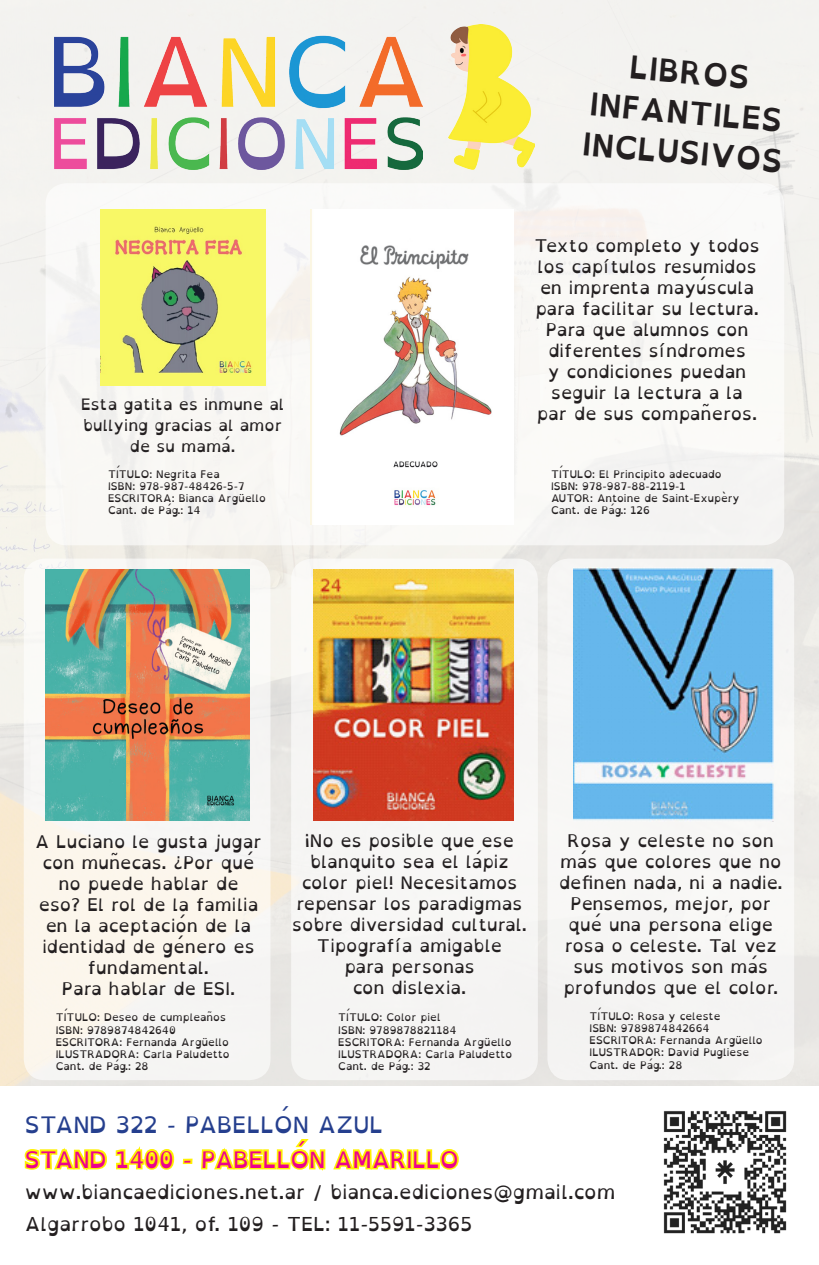
<style>
.page{position:relative;width:819px;height:1265px;background:#fff}
.page>*{position:absolute;margin:0;border:0;box-sizing:border-box;transform-origin:0 0}
.t1{font:700 31.5px "Open Dyslexic";color:#231f20}
.t2{font:22.75px "Open Dyslexic";color:#ed028c}
.t3{font:22.75px "Open Dyslexic";color:#253f8e}
.t4{font:19.25px "Open Dyslexic";color:#231f20}
.t5{font:17.5px/21px "Open Dyslexic";color:#231f20;text-align:center}
.t6{font:15.75px/21px "Open Dyslexic";color:#231f20;text-align:center}
.t7{font:10.5px "Open Dyslexic";color:#231f20}
</style>
<div class="page">
<img style="left:0;top:0;width:819px;height:1086px">
<div style="left:46px;top:183px;width:738px;height:362px;background:#f9f9f6;border-radius:21px"></div>
<div style="left:547px;top:559px;width:247px;height:521px;background:#f6f5f4;border-radius:21px"></div>
<div style="left:291px;top:559px;width:247px;height:521px;background:#f6f5f3;border-radius:21px"></div>
<div style="left:24px;top:559px;width:246px;height:521px;background:#fbf6f1;border-radius:21px"></div>
<img style="left:573px;top:568px;width:200px;height:254px">
<img style="left:46px;top:569px;width:204px;height:251px">
<img style="left:313px;top:569px;width:200px;height:251px">
<img style="left:100px;top:210px;width:165px;height:176px">
<img style="left:449px;top:25px;width:85px;height:145px">
<svg style="left:24px;top:1146px;width:151px;height:25px"></svg>
<div style="left:183px;top:1159px;width:9px;height:5px;border:4px solid #fff101"></div>
<svg style="left:201px;top:1139px;width:258px;height:32px"></svg>
<img style="left:54px;top:36px;width:369px;height:134px">
<img style="left:663px;top:1111px;width:123px;height:122px">
<img style="left:310px;top:210px;width:182px;height:315px">
<p class="t6" style="left:81px;top:394px;width:205px">Esta gatita es inmune al bullying gracias al amor de su mamá.</p>
<p class="t7" style="left:108px;top:468px;width:113px">TÍTULO: Negrita Fea</p>
<p class="t7" style="left:108px;top:480px;width:138px">ISBN: 978-987-48426-5-7</p>
<p class="t7" style="left:108px;top:492px;width:159px">ESCRITORA: Bianca Argüello</p>
<p class="t7" style="left:108px;top:505px;width:94px">Cant. de Pág.: 14</p>
<p class="t1" style="left:631px;top:49px;width:122px;rotate:5deg">LIBROS</p>
<p class="t1" style="left:591px;top:86px;width:195px;rotate:5deg">INFANTILES</p>
<p class="t1" style="left:584px;top:126px;width:202px;rotate:5deg">INCLUSIVOS</p>
<p class="t5" style="left:534px;top:236px;width:227px">Texto completo y todos los capítulos resumidos en imprenta mayúscula para facilitar su lectura.<br>Para que alumnos con diferentes síndromes<br>y condiciones puedan seguir la lectura a la par de sus compañeros.</p>
<p class="t7" style="left:551px;top:468px;width:172px">TÍTULO: El Principito adecuado</p>
<p class="t7" style="left:551px;top:480px;width:136px">ISBN: 978-987-88-2119-1</p>
<p class="t7" style="left:551px;top:492px;width:190px">AUTOR: Antoine de Saint-Exupèry</p>
<p class="t7" style="left:551px;top:505px;width:100px">Cant. de Pág.: 126</p>
<p class="t5" style="left:35px;top:831px;width:228px">A Luciano le gusta jugar con muñecas. ¿Por qué no puede hablar de<br>eso? El rol de la familia en la aceptación de la identidad de género es fundamental.</p>
<p class="t5" style="left:62px;top:978px;width:175px">Para hablar de ESI.</p>
<p class="t7" style="left:56px;top:1012px;width:172px">TÍTULO: Deseo de cumpleaños</p>
<p class="t7" style="left:56px;top:1024px;width:122px">ISBN: 9789874842640</p>
<p class="t7" style="left:56px;top:1036px;width:175px">ESCRITORA: Fernanda Argüello</p>
<p class="t7" style="left:56px;top:1048px;width:175px">ILUSTRADORA: Carla Paludetto</p>
<p class="t7" style="left:56px;top:1061px;width:94px">Cant. de Pág.: 28</p>
<p class="t5" style="left:292px;top:830px;width:236px">¡No es posible que ese blanquito sea el lápiz color piel! Necesitamos repensar los paradigmas sobre diversidad cultural.<br>Tipografía amigable</p>
<p class="t5" style="left:344px;top:956px;width:132px">para personas</p>
<p class="t5" style="left:352px;top:977px;width:115px">con dislexia.</p>
<p class="t7" style="left:338px;top:1012px;width:104px">TÍTULO: Color piel</p>
<p class="t7" style="left:338px;top:1024px;width:120px">ISBN: 9789878821184</p>
<p class="t7" style="left:338px;top:1036px;width:175px">ESCRITORA: Fernanda Argüello</p>
<p class="t7" style="left:338px;top:1048px;width:175px">ILUSTRADORA: Carla Paludetto</p>
<p class="t7" style="left:338px;top:1061px;width:94px">Cant. de Pág.: 32</p>
<p class="t5" style="left:559px;top:830px;width:225px">Rosa y celeste no son más que colores que no definen nada, ni a nadie.</p>
<p class="t5" style="left:563px;top:893px;width:216px">Pensemos, mejor, por qué una persona elige rosa o celeste. Tal vez sus motivos son más profundos que el color.</p>
<p class="t7" style="left:589px;top:1010px;width:132px">TÍTULO: Rosa y celeste</p>
<p class="t7" style="left:589px;top:1022px;width:122px">ISBN: 9789874842664</p>
<p class="t7" style="left:589px;top:1034px;width:175px">ESCRITORA: Fernanda Argüello</p>
<p class="t7" style="left:589px;top:1047px;width:161px">ILUSTRADOR: David Pugliese</p>
<p class="t7" style="left:589px;top:1059px;width:94px">Cant. de Pág.: 28</p>
<p class="t3" style="left:25px;top:1111px;width:360px">STAND 322 - PABELLÓN AZUL</p>
<p class="t2" style="left:25px;top:1146px;width:435px">STAND 1400 - PABELLÓN AMARILLO</p>
<p class="t4" style="left:25px;top:1181px;width:592px">www.biancaediciones.net.ar / bianca.ediciones@gmail.com</p>
<p class="t4" style="left:25px;top:1213px;width:449px">Algarrobo 1041, of. 109 - TEL: 11-5591-3365</p>
</div>
